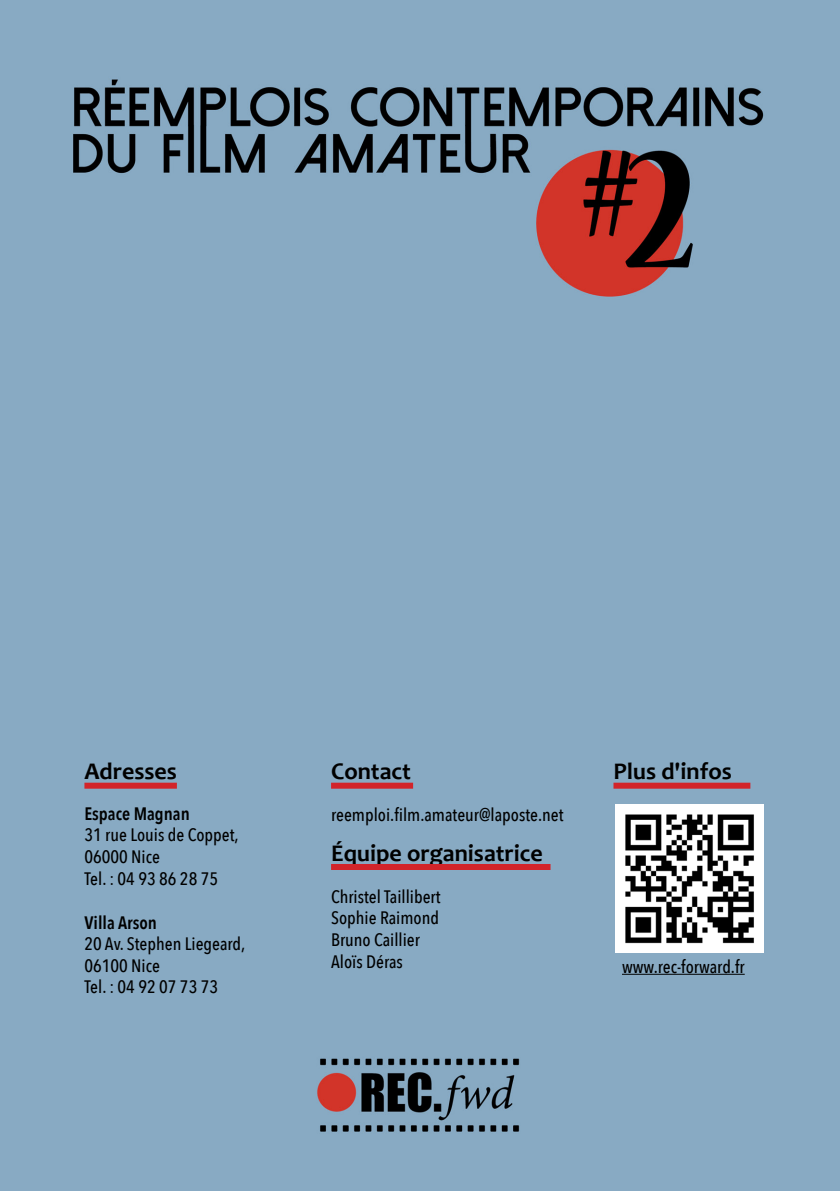
<style>
.page{position:relative;width:840px;height:1191px;background:#fff}
.page>*{position:absolute;margin:0;border:0;box-sizing:border-box;transform-origin:0 0}
.t1{font:700 24px "Candara";color:#000}
.t2{font:500 18px/21.6px "Avenir Next Condensed";color:#000}
.t3{font:600 18px "Avenir Next Condensed";color:#000}
</style>
<div class="page">
<div style="left:0;top:0;width:839px;height:1191px;background:#88aac3"></div>
<div style="left:84px;top:782px;width:93px;height:6px;background:#d2242a"></div>
<div style="left:331px;top:782px;width:82px;height:6px;background:#d2242a"></div>
<div style="left:331px;top:864px;width:219px;height:6px;background:#d2242a"></div>
<div style="left:613px;top:782px;width:137px;height:6px;background:#d2242a"></div>
<hr style="left:621px;top:973px;width:123px;height:1px;background:#000">
<img style="left:615px;top:804px;width:148px;height:148px">
<h1 class="t1" style="left:84px;top:756px;width:94px">Adresses</h1>
<h1 class="t1" style="left:331px;top:756px;width:81px">Contact</h1>
<p class="t3" style="left:84px;top:798px;width:107px">Espace Magnan</p>
<p class="t2" style="left:84px;top:824px;width:156px">31 rue Louis de Coppet,<br>06000 Nice<br>Tel. : 04 93 86 28 75</p>
<p class="t3" style="left:84px;top:906px;width:74px">Villa Arson</p>
<p class="t2" style="left:84px;top:933px;width:162px">20 Av. Stephen Liegeard,<br>06100 Nice<br>Tel. : 04 92 07 73 73</p>
<p class="t2" style="left:331px;top:804px;width:234px">reemploi.film.amateur@laposte.net</p>
<h1 class="t1" style="left:331px;top:837px;width:213px">Équipe organisatrice</h1>
<p class="t2" style="left:331px;top:885px;width:111px">Christel Taillibert<br>Sophie Raimond<br>Bruno Caillier<br>Aloïs Déras</p>
<h1 class="t1" style="left:613px;top:756px;width:120px">Plus d'infos</h1>
<p class="t2" style="left:621px;top:955px;width:124px">www.rec-forward.fr</p>
</div>
